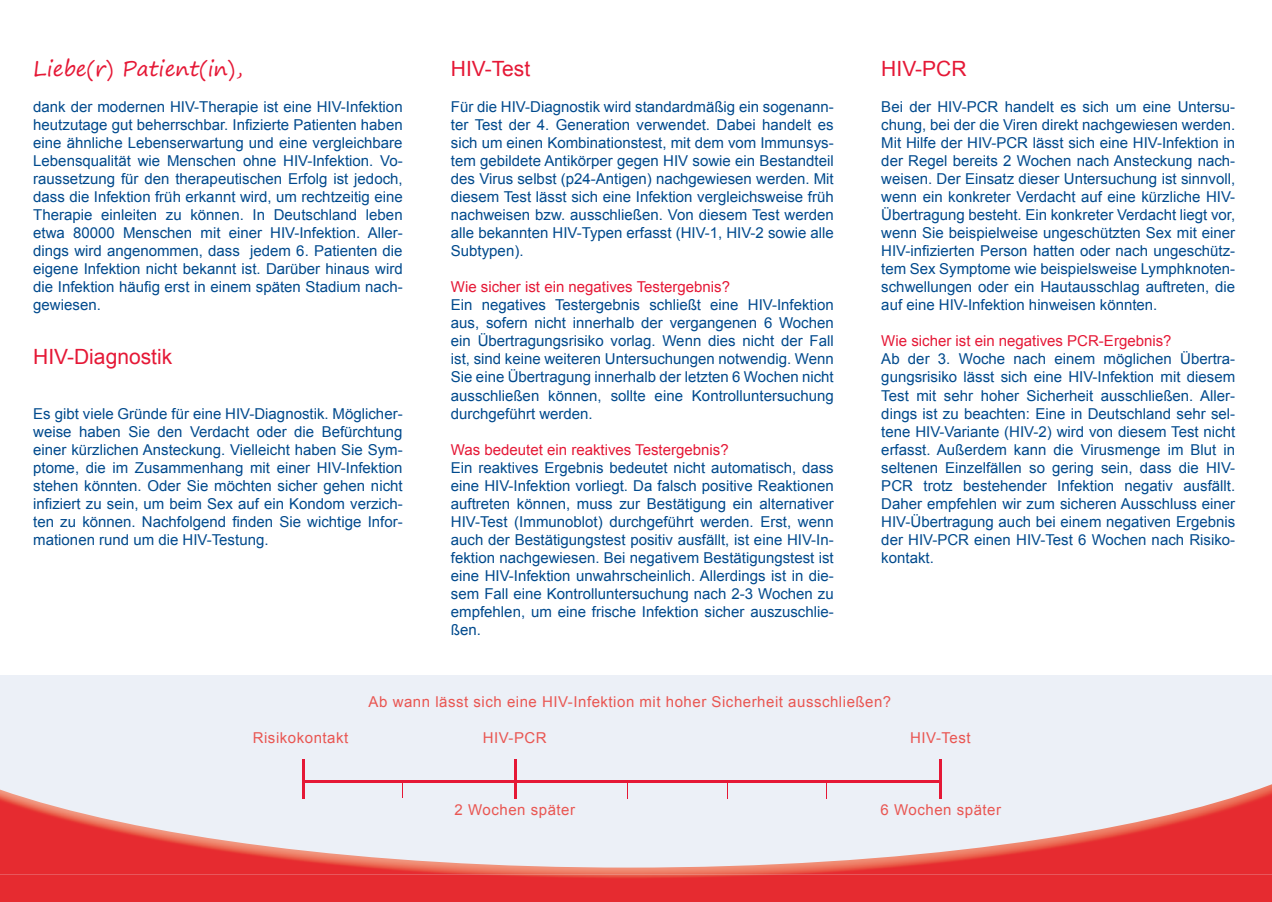
<style>
.page{position:relative;width:1272px;height:902px;background:#fff}
.page>*{position:absolute;margin:0;border:0;box-sizing:border-box;transform-origin:0 0}
.t1{font:21px "Arial";color:#e51836}
.t2{font:21px "Segoe Print";color:#e51836}
.t3{font:15px/18px "Arial";color:#004a8d;text-align:justify}
.t4{font:15px "Arial";letter-spacing:.035em;color:#e95652}
.t5{font:15px "Arial";color:#e51836}
</style>
<div class="page">
<div style="left:0;top:675px;width:1271px;height:199px;background:#ecf0f7"></div>
<hr style="left:302px;top:780px;width:639px;height:2px;background:#e51836">
<hr style="left:939px;top:759px;width:2px;height:39px;background:#e51836">
<hr style="left:302px;top:759px;width:2px;height:39px;background:#e51836">
<hr style="left:515px;top:759px;width:2px;height:39px;background:#e51836">
<div style="left:0;top:874px;width:1271px;height:27px;background:#e62b30"></div>
<img style="left:0;top:784px;width:1271px;height:90px">
<h1 class="t2" style="left:33px;top:50px;width:211px">Liebe(r) Patient(in),</h1>
<p class="t3" style="left:33px;top:98px;width:371px">dank der modernen HIV-Therapie ist eine HIV-Infektion heutzutage gut beherrschbar. Infizierte Patienten haben eine ähnliche Lebenserwartung und eine vergleichbare Lebensqualität wie Menschen ohne HIV-Infektion. Vo&shy;raussetzung für den therapeutischen Erfolg ist jedoch, dass die Infektion früh erkannt wird, um rechtzeitig eine Therapie einleiten zu können. In Deutschland leben etwa 80000 Menschen mit einer HIV-Infektion. Aller&shy;dings wird angenommen, dass jedem 6. Patienten die eigene Infektion nicht bekannt ist. Darüber hinaus wird die Infektion häufig erst in einem späten Stadium nach&shy;gewiesen.</p>
<h1 class="t1" style="left:33px;top:343px;width:140px">HIV-Diagnostik</h1>
<p class="t3" style="left:33px;top:404px;width:371px">Es gibt viele Gründe für eine HIV-Diagnostik. Möglicher&shy;weise haben Sie den Verdacht oder die Befürchtung einer kürzlichen Ansteckung. Vielleicht haben Sie Sym&shy;ptome, die im Zusammenhang mit einer HIV-Infektion stehen könnten. Oder Sie möchten sicher gehen nicht infiziert zu sein, um beim Sex auf ein Kondom verzich&shy;ten zu können. Nachfolgend finden Sie wichtige Infor&shy;mationen rund um die HIV-Testung.</p>
<h1 class="t1" style="left:451px;top:55px;width:81px">HIV-Test</h1>
<p class="t3" style="left:451px;top:98px;width:384px">Für die HIV-Diagnostik wird standardmäßig ein sogenann&shy;ter Test der 4. Generation verwendet. Dabei handelt es sich um einen Kombinationstest, mit dem vom Immunsys&shy;tem gebildete Antikörper gegen HIV sowie ein Bestandteil des Virus selbst (p24-Antigen) nachgewiesen werden. Mit diesem Test lässt sich eine Infektion vergleichsweise früh nachweisen bzw. ausschließen. Von diesem Test werden alle bekannten HIV-Typen erfasst (HIV-1, HIV-2 sowie alle Subtypen).</p>
<p class="t5" style="left:451px;top:277px;width:281px">Wie sicher ist ein negatives Testergebnis?</p>
<p class="t3" style="left:451px;top:296px;width:384px">Ein negatives Testergebnis schließt eine HIV-Infektion aus, sofern nicht innerhalb der vergangenen 6 Wochen ein Übertragungsrisiko vorlag. Wenn dies nicht der Fall ist, sind keine weiteren Untersuchungen notwendig. Wenn Sie eine Übertragung innerhalb der letzten 6 Wochen nicht ausschließen können, sollte eine Kontrolluntersuchung durchgeführt werden.</p>
<p class="t5" style="left:451px;top:439px;width:279px">Was bedeutet ein reaktives Testergebnis?</p>
<p class="t3" style="left:451px;top:458px;width:384px">Ein reaktives Ergebnis bedeutet nicht automatisch, dass eine HIV-Infektion vorliegt. Da falsch positive Reaktionen auftreten können, muss zur Bestätigung ein alternativer HIV-Test (Immunoblot) durchgeführt werden. Erst, wenn auch der Bestätigungstest positiv ausfällt, ist eine HIV-In&shy;fektion nachgewiesen. Bei negativem Bestätigungstest ist eine HIV-Infektion unwahrscheinlich. Allerdings ist in die&shy;sem Fall eine Kontrolluntersuchung nach 2-3 Wochen zu empfehlen, um eine frische Infektion sicher auszuschlie&shy;ßen.</p>
<h1 class="t1" style="left:881px;top:55px;width:87px">HIV-PCR</h1>
<p class="t3" style="left:881px;top:98px;width:355px">Bei der HIV-PCR handelt es sich um eine Untersu&shy;chung, bei der die Viren direkt nachgewiesen werden.<br>Mit Hilfe der HIV-PCR lässt sich eine HIV-Infektion in der Regel bereits 2 Wochen nach Ansteckung nach&shy;weisen. Der Einsatz dieser Untersuchung ist sinnvoll, wenn ein konkreter Verdacht auf eine kürzliche HIV-Übertragung besteht. Ein konkreter Verdacht liegt vor, wenn Sie beispielweise ungeschützten Sex mit einer HIV-infizierten Person hatten oder nach ungeschütz&shy;tem Sex Symptome wie beispielsweise Lymphknoten&shy;schwellungen oder ein Hautausschlag auftreten, die auf eine HIV-Infektion hinweisen könnten.</p>
<p class="t5" style="left:881px;top:331px;width:292px">Wie sicher ist ein negatives PCR-Ergebnis?</p>
<p class="t3" style="left:881px;top:350px;width:355px">Ab der 3. Woche nach einem möglichen Übertra&shy;gungsrisiko lässt sich eine HIV-Infektion mit diesem Test mit sehr hoher Sicherheit ausschließen. Aller&shy;dings ist zu beachten: Eine in Deutschland sehr sel&shy;tene HIV-Variante (HIV-2) wird von diesem Test nicht erfasst. Außerdem kann die Virusmenge im Blut in seltenen Einzelfällen so gering sein, dass die HIV-PCR trotz bestehender Infektion negativ ausfällt.<br>Daher empfehlen wir zum sicheren Ausschluss einer HIV-Übertragung auch bei einem negativen Ergebnis der HIV-PCR einen HIV-Test 6 Wochen nach Risiko&shy;kontakt.</p>
<p class="t4" style="left:368px;top:691px;width:524px">Ab wann lässt sich eine HIV-Infektion mit hoher Sicherheit ausschließen?</p>
<p class="t4" style="left:253px;top:727px;width:97px">Risikokontakt</p>
<p class="t4" style="left:483px;top:727px;width:65px">HIV-PCR</p>
<p class="t4" style="left:910px;top:727px;width:62px">HIV-Test</p>
<p class="t4" style="left:454px;top:799px;width:122px">2 Wochen später</p>
<p class="t4" style="left:880px;top:799px;width:122px">6 Wochen später</p>
</div>
